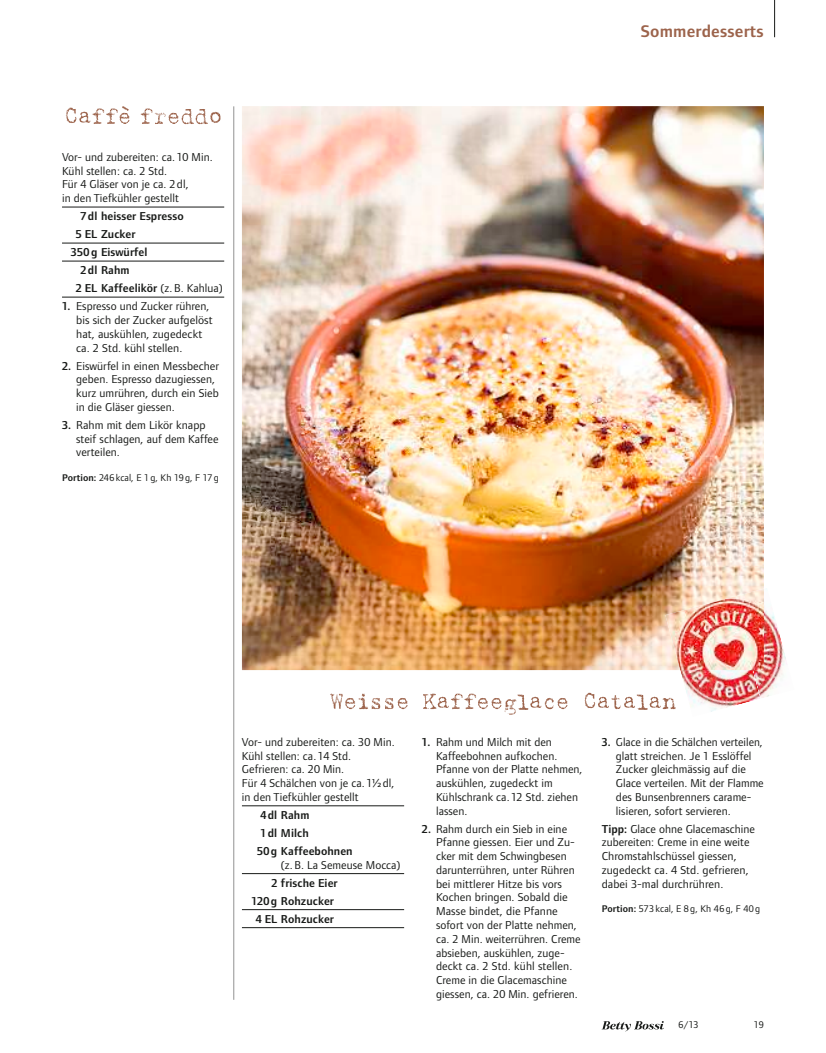
<style>
.page{position:relative;width:826px;height:1053px;background:#fff}
.page>*{position:absolute;margin:0;border:0;box-sizing:border-box;transform-origin:0 0}
.t1{font:600 17.5px "Foundry Form Sans B Bn";letter-spacing:.01em;color:#9c634b}
.t2{font:11.88px/13.8px "Foundry Form Sans B Bn";letter-spacing:.005em;color:#181a18}
.t3{font:600 11.88px/18px "Foundry Form Sans B Bn";letter-spacing:.005em;color:#181a18}
.t4{font:10px "Foundry Form Sans B Bn";letter-spacing:.005em;color:#181a18}
.t5{font:10px "Foundry Form Sans B Bn";letter-spacing:.025em;color:#181a18}
.s1{font-weight:400}
.s2{font-weight:600}
</style>
<div class="page">
<hr style="left:233px;top:106px;width:1px;height:893px;background:#929292">
<svg style="left:601px;top:1021px;width:63px;height:10px"></svg>
<img style="left:242px;top:106px;width:522px;height:564px">
<hr style="left:242px;top:805px;width:162px;height:1px;background:#181a18">
<hr style="left:242px;top:873px;width:162px;height:1px;background:#181a18">
<hr style="left:242px;top:909px;width:162px;height:1px;background:#181a18">
<hr style="left:242px;top:927px;width:162px;height:1px;background:#181a18">
<hr style="left:62px;top:207px;width:162px;height:1px;background:#181a18">
<hr style="left:62px;top:243px;width:162px;height:1px;background:#181a18">
<hr style="left:62px;top:261px;width:162px;height:1px;background:#181a18">
<hr style="left:62px;top:297px;width:162px;height:1px;background:#181a18">
<img style="left:752px;top:587px;width:35px;height:111px">
<img style="left:680px;top:670px;width:80px;height:42px">
<img style="left:665px;top:588px;width:99px;height:82px">
<svg style="left:66px;top:106px;width:155px;height:18px"></svg>
<svg style="left:330px;top:692px;width:345px;height:22px"></svg>
<hr style="left:774px;top:0;width:1px;height:37px;background:#181a18">
<p class="t2" style="left:62px;top:151px;width:152px">Vor- und zubereiten: ca. 10 Min.<br>Kühl stellen: ca. 2 Std.<br>Für 4 Gläser von je ca. 2dl,<br>in den Tiefkühler gestellt</p>
<p class="t3" style="left:80px;top:207px;width:105px">7dl heisser Espresso</p>
<p class="t3" style="left:76px;top:225px;width:61px">5 EL Zucker</p>
<p class="t3" style="left:71px;top:243px;width:78px">350g Eiswürfel</p>
<p class="t3" style="left:80px;top:261px;width:51px">2dl Rahm</p>
<p class="t3" style="left:76px;top:279px;width:148px">2 EL Kaffeelikör <span class="s1">(z.B. Kahlua)</span></p>
<p class="t2" style="left:76px;top:300px;width:138px;text-indent:-14px"><span class="s2">1.</span> Espresso und Zucker rühren, bis sich der Zucker aufgelöst hat, auskühlen, zugedeckt ca. 2 Std. kühl stellen.</p>
<p class="t2" style="left:76px;top:360px;width:144px;text-indent:-14px"><span class="s2">2.</span> Eiswürfel in einen Messbecher geben. Espresso dazugiessen, kurz umrühren, durch ein Sieb in die Gläser giessen.</p>
<p class="t2" style="left:76px;top:419px;width:144px;text-indent:-14px"><span class="s2">3.</span> Rahm mit dem Likör knapp steif schlagen, auf dem Kaffee verteilen.</p>
<p class="t4" style="left:62px;top:474px;width:158px"><span class="s2">Portion:</span> 246kcal, E 1 g, Kh 19 g, F 17g</p>
<h1 class="t1" style="left:641px;top:21px;width:124px">Sommerdesserts</h1>
<p class="t2" style="left:242px;top:736px;width:154px">Vor- und zubereiten: ca. 30 Min.<br>Kühl stellen: ca. 14 Std.<br>Gefrieren: ca. 20 Min.<br>Für 4 Schälchen von je ca. 1¿dl, in den Tiefkühler gestellt</p>
<p class="t3" style="left:257px;top:805px;width:97px">4dl Rahm<br>1dl Milch<br>50 g Kaffeebohnen</p>
<p class="t2" style="left:281px;top:859px;width:121px">(z.B. La Semeuse Mocca)</p>
<p class="t3" style="left:271px;top:873px;width:68px">2 frische Eier</p>
<p class="t3" style="left:252px;top:891px;width:84px">120g Rohzucker</p>
<p class="t3" style="left:256px;top:909px;width:80px">4 EL Rohzucker</p>
<p class="t2" style="left:436px;top:736px;width:148px;text-indent:-14px"><span class="s2">1.</span> Rahm und Milch mit den<br>Kaffeebohnen aufkochen.<br>Pfanne von der Platte nehmen, auskühlen, zugedeckt im<br>Kühlschrank ca. 12 Std. ziehen lassen.</p>
<p class="t2" style="left:436px;top:823px;width:146px;text-indent:-14px"><span class="s2">2.</span> Rahm durch ein Sieb in eine<br>Pfanne giessen. Eier und Zu&shy;cker mit dem Schwingbesen darunterrühren, unter Rühren bei mittlerer Hitze bis vors<br>Kochen bringen. Sobald die<br>Masse bindet, die Pfanne sofort von der Platte nehmen, ca. 2 Min. weiterrühren. Creme absieben, auskühlen, zuge&shy;deckt ca. 2 Std. kühl stellen.<br>Creme in die Glacemaschine giessen, ca. 20 Min. gefrieren.</p>
<p class="t2" style="left:616px;top:736px;width:149px;text-indent:-14px"><span class="s2">3.</span> Glace in die Schälchen verteilen, glatt streichen. Je 1 Esslöffel<br>Zucker gleichmässig auf die<br>Glace verteilen. Mit der Flamme des Bunsenbrenners carame&shy;lisieren, sofort servieren.</p>
<p class="t2" style="left:601px;top:823px;width:155px"><span class="s2">Tipp:</span> Glace ohne Glacemaschine zubereiten: Creme in eine weite<br>Chromstahlschüssel giessen, zugedeckt ca. 4 Std. gefrieren, dabei 3-mal durchrühren.</p>
<p class="t5" style="left:601px;top:905px;width:160px"><span class="s2">Portion:</span> 573kcal, E 8 g, Kh 46 g, F 40g</p>
<p class="t4" style="left:678px;top:1021px;width:21px">6/13</p>
<p class="t4" style="left:754px;top:1021px;width:11px">19</p>
</div>
